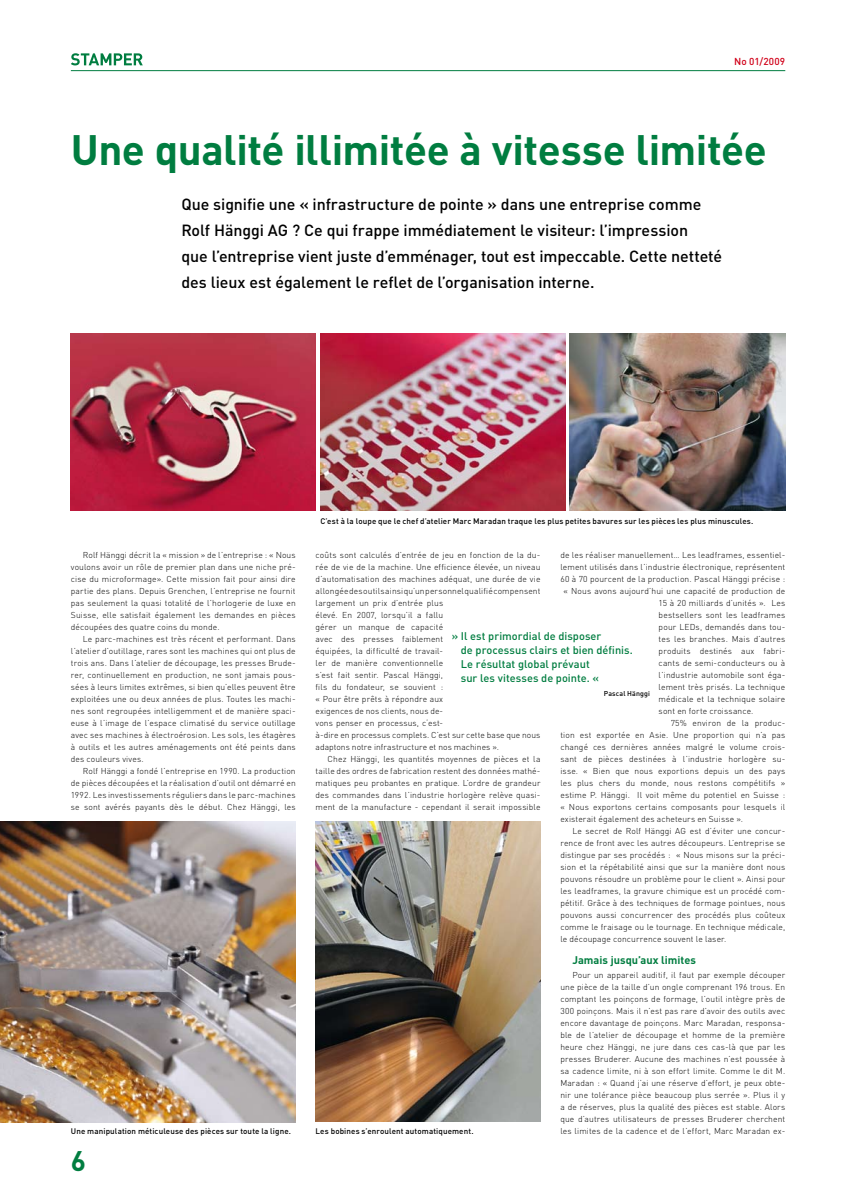
<style>
.page{position:relative;width:842px;height:1191px;background:#fff}
.page>*{position:absolute;margin:0;border:0;box-sizing:border-box;transform-origin:0 0}
.t1{font:700 42px "DIN";letter-spacing:-.01em;color:#007d40}
.t2{font:700 28px "DIN";color:#007d40}
.t3{font:500 16px/26px "DIN";letter-spacing:-.005em;color:#000}
.t4{font:500 11px/14px "DIN";color:#007d40}
.t5{font:700 11px "DIN";letter-spacing:.005em;color:#007d40}
.t6{font:500 10px "DIN";letter-spacing:.015em;color:#d10019}
.t7{font:300 8.5px/12px "DIN";letter-spacing:.015em;color:#000;text-align:justify}
.t8{font:500 8px "DIN";letter-spacing:.015em;color:#000}
.t9{font:500 7px "DIN";letter-spacing:.025em;color:#000}
</style>
<div class="page">
<img style="left:315px;top:821px;width:225px;height:300px">
<img style="left:0;top:821px;width:296px;height:301px">
<img style="left:71px;top:333px;width:245px;height:177px">
<img style="left:320px;top:333px;width:245px;height:177px">
<img style="left:569px;top:333px;width:216px;height:177px">
<hr style="left:71px;top:70px;width:714px;height:1px;background:#007d40">
<svg style="left:71px;top:53px;width:72px;height:12px"></svg>
<p class="t6" style="left:734px;top:55px;width:53px">No 01/2009</p>
<h1 class="t1" style="left:71px;top:123px;width:697px">Une qualité illimitée à vitesse limitée</h1>
<p class="t3" style="left:181px;top:190px;width:542px">Que signifie une « infrastructure de pointe » dans une entreprise comme Rolf Hänggi AG ? Ce qui frappe immédiatement le visiteur: l’impression<br>que l’entreprise vient juste d’emménager, tout est impeccable. Cette netteté des lieux est également le reflet de l’organisation interne.</p>
<p class="t8" style="left:320px;top:516px;width:434px">C’est à la loupe que le chef d’atelier Marc Maradan traque les plus petites bavures sur les pièces les plus minuscules.</p>
<p class="t7" style="left:71px;top:549px;width:226px;text-indent:12px">Rolf Hänggi décrit la « mission » de l’entreprise : « Nous voulons avoir un rôle de premier plan dans une niche pré&shy;cise du microformage». Cette mission fait pour ainsi dire partie des plans. Depuis Grenchen, l’entreprise ne fournit pas seulement la quasi totalité de l’horlogerie de luxe en Suisse, elle satisfait également les demandes en pièces découpées des quatre coins du monde.</p>
<p class="t7" style="left:71px;top:633px;width:226px;text-indent:12px">Le parc-machines est très récent et performant. Dans l’atelier d’outillage, rares sont les machines qui ont plus de trois ans. Dans l’atelier de découpage, les presses Brude&shy;rer, continuellement en production, ne sont jamais pous&shy;sées à leurs limites extrêmes, si bien qu’elles peuvent être exploitées une ou deux années de plus. Toutes les machi&shy;nes sont regroupées intelligemment et de manière spaci&shy;euse à l’image de l’espace climatisé du service outillage avec ses machines à électroérosion. Les sols, les étagères à outils et les autres aménagements ont été peints dans des couleurs vives.</p>
<p class="t7" style="left:71px;top:765px;width:226px;text-indent:12px">Rolf Hänggi a fondé l’entreprise en 1990. La production de pièces découpées et la réalisation d’outil ont démarré en 1992. Les investissements réguliers dans le parc-machines se sont avérés payants dès le début. Chez Hänggi, les</p>
<p class="t7" style="left:316px;top:549px;width:226px;text-align:left">coûts sont calculés d’entrée de jeu en fonction de la du&shy;rée de vie de la machine. Une efficience élevée, un niveau d’automatisation des machines adéquat, une durée de vie allongée des outils ainsi qu’un personnel qualifié compensent largement un prix d’entrée plus<br>élevé. En 2007, lorsqu’il a fallu<br>gérer un manque de capacité<br>avec des presses faiblement<br>équipées, la difficulté de travail-<br>ler de manière conventionnelle<br>s’est fait sentir. Pascal Hänggi,<br>fils du fondateur, se souvient :<br>« Pour être prêts à répondre aux<br>exigences de nos clients, nous de-<br>vons penser en processus, c‘est-<br>à-dire en processus complets. C’est sur cette base que nous adaptons notre infrastructure et nos machines ».</p>
<p class="t7" style="left:316px;top:753px;width:226px;text-indent:12px">Chez Hänggi, les quantités moyennes de pièces et la taille des ordres de fabrication restent des données mathé&shy;matiques peu probantes en pratique. L’ordre de grandeur des commandes dans l’industrie horlogère relève quasi&shy;ment de la manufacture - cependant il serait impossible</p>
<p class="t7" style="left:560px;top:549px;width:226px">de les réaliser manuellement… Les leadframes, essentiel-</p>
<p class="t7" style="left:560px;top:561px;width:226px">lement utilisés dans l’industrie électronique, représentent</p>
<p class="t7" style="left:560px;top:573px;width:226px">60 à 70 pourcent de la production. Pascal Hänggi précise :</p>
<p class="t7" style="left:564px;top:585px;width:223px">« Nous avons aujourd’hui une capacité de production de</p>
<p class="t7" style="left:659px;top:597px;width:128px">15 à 20 milliards d’unités ». Les</p>
<p class="t7" style="left:659px;top:609px;width:128px">bestsellers sont les leadframes</p>
<p class="t7" style="left:659px;top:621px;width:128px">pour LEDs, demandés dans tou-</p>
<p class="t7" style="left:659px;top:633px;width:128px">tes les branches. Mais d’autres</p>
<p class="t7" style="left:659px;top:645px;width:128px">produits destinés aux fabri-</p>
<p class="t7" style="left:659px;top:657px;width:128px">cants de semi-conducteurs ou à</p>
<p class="t7" style="left:659px;top:669px;width:128px">l’industrie automobile sont éga-</p>
<p class="t7" style="left:659px;top:681px;width:128px">lement très prisés. La technique</p>
<p class="t7" style="left:659px;top:693px;width:128px">médicale et la technique solaire</p>
<p class="t7" style="left:659px;top:705px;width:96px">sont en forte croissance.</p>
<p class="t7" style="left:671px;top:717px;width:116px">75% environ de la produc-</p>
<p class="t7" style="left:560px;top:729px;width:226px">tion est exportée en Asie. Une proportion qui n’a pas</p>
<p class="t7" style="left:560px;top:741px;width:226px">changé ces dernières années malgré le volume crois-</p>
<p class="t7" style="left:560px;top:753px;width:226px">sant de pièces destinées à l’industrie horlogère su-</p>
<p class="t7" style="left:560px;top:765px;width:226px">isse. « Bien que nous exportions depuis un des pays</p>
<p class="t7" style="left:560px;top:777px;width:226px">les plus chers du monde, nous restons compétitifs »</p>
<p class="t7" style="left:560px;top:789px;width:226px">estime P. Hänggi. Il voit même du potentiel en Suisse :</p>
<p class="t7" style="left:560px;top:801px;width:226px">« Nous exportons certains composants pour lesquels il</p>
<p class="t7" style="left:560px;top:813px;width:184px">existerait également des acheteurs en Suisse ».</p>
<p class="t7" style="left:572px;top:825px;width:214px">Le secret de Rolf Hänggi AG est d’éviter une concur-</p>
<p class="t7" style="left:560px;top:837px;width:226px">rence de front avec les autres découpeurs. L’entreprise se</p>
<p class="t7" style="left:560px;top:849px;width:226px">distingue par ses procédés : « Nous misons sur la préci-</p>
<p class="t7" style="left:560px;top:861px;width:226px">sion et la répétabilité ainsi que sur la manière dont nous</p>
<p class="t7" style="left:560px;top:873px;width:226px">pouvons résoudre un problème pour le client ». Ainsi pour</p>
<p class="t7" style="left:560px;top:885px;width:226px">les leadframes, la gravure chimique est un procédé com-</p>
<p class="t7" style="left:560px;top:897px;width:226px">pétitif. Grâce à des techniques de formage pointues, nous</p>
<p class="t7" style="left:560px;top:909px;width:226px">pouvons aussi concurrencer des procédés plus coûteux</p>
<p class="t7" style="left:560px;top:921px;width:226px">comme le fraisage ou le tournage. En technique médicale,</p>
<p class="t7" style="left:560px;top:933px;width:168px">le découpage concurrence souvent le laser.</p>
<p class="t5" style="left:572px;top:953px;width:125px">Jamais jusqu’aux limites</p>
<p class="t7" style="left:560px;top:969px;width:226px;text-align:left;text-indent:12px">Pour un appareil auditif, il faut par exemple découper une pièce de la taille d’un ongle comprenant 196 trous. En comptant les poinçons de formage, l’outil intègre près de 300 poinçons. Mais il n’est pas rare d’avoir des outils avec encore davantage de poinçons. Marc Maradan, responsa&shy;ble de l’atelier de découpage et homme de la première heure chez Hänggi, ne jure dans ces cas-là que par les presses Bruderer. Aucune des machines n’est poussée à sa cadence limite, ni à son effort limite. Comme le dit M.<br>Maradan : « Quand j’ai une réserve d’effort, je peux obte&shy;nir une tolérance pièce beaucoup plus serrée ». Plus il y a de réserves, plus la qualité des pièces est stable. Alors que d’autres utilisateurs de presses Bruderer cherchent les limites de la cadence et de l’effort, Marc Maradan ex-</p>
<p class="t4" style="left:461px;top:629px;width:174px;text-indent:-9px">» Il est primordial de disposer<br>de processus clairs et bien définis.<br>Le résultat global prévaut<br>sur les vitesses de pointe. «</p>
<p class="t9" style="left:604px;top:689px;width:48px">Pascal Hänggi</p>
<p class="t8" style="left:71px;top:1126px;width:222px">Une manipulation méticuleuse des pièces sur toute la ligne.</p>
<p class="t8" style="left:315px;top:1126px;width:160px">Les bobines s’enroulent automatiquement.</p>
<h2 class="t2" style="left:71px;top:1142px;width:17px">6</h2>
</div>
